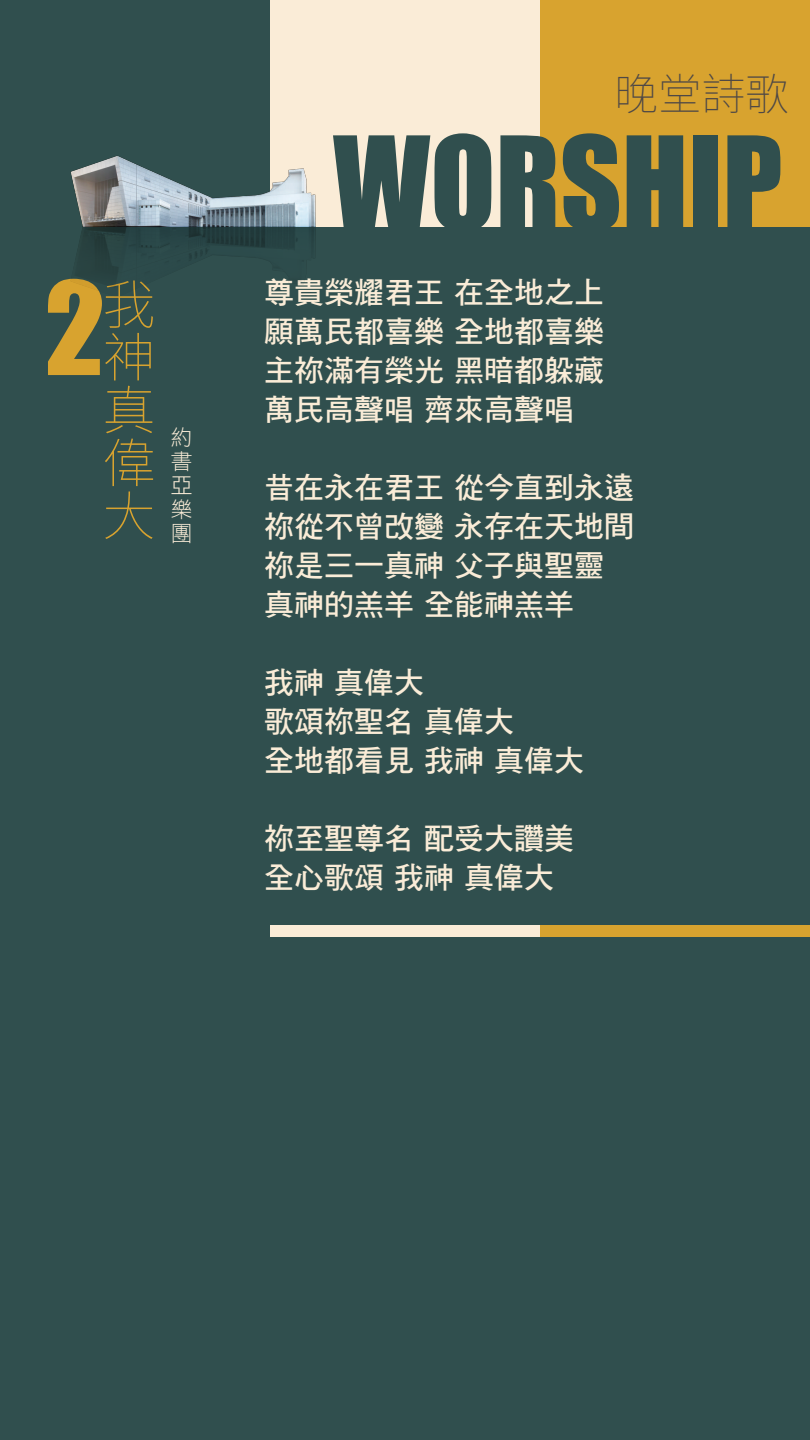
<style>
.page{position:relative;width:810px;height:1440px;background:#fff}
.page>*{position:absolute;margin:0;border:0;box-sizing:border-box;transform-origin:0 0}
.t1{font:119.55px "Impact";color:#304f4e}
.t2{font:119.55px "Impact";color:#d8a32f}
.t3{font:100 52.88px/52.9px "Noto Sans CJ Ktc";color:#d8a32f;text-align:justify}
.t4{font:100 43.65px "Noto Sans CJ Ktc";color:#4e4846}
.t5{font:30px/39px "DF Hei Std W7";color:#faecd7}
.t6{font:21.75px/23.9px "DF Hei Std W3";color:#faecd7;text-align:justify}
</style>
<div class="page">
<div style="left:0;top:227px;width:810px;height:1213px;background:#304f4e"></div>
<div style="left:0;top:0;width:270px;height:227px;background:#304f4e"></div>
<div style="left:270px;top:0;width:270px;height:227px;background:#faecd7"></div>
<div style="left:540px;top:0;width:270px;height:227px;background:#d8a32f"></div>
<div style="left:270px;top:925px;width:270px;height:11px;background:#faecd7"></div>
<div style="left:540px;top:925px;width:270px;height:11px;background:#d8a32f"></div>
<img style="left:71px;top:156px;width:245px;height:127px">
<h3 class="t4" style="left:614px;top:69px;width:176px">晚堂詩歌</h3>
<h1 class="t1" style="left:333px;top:90px;width:451px">WORSHIP</h1>
<h1 class="t2" style="left:45px;top:235px;width:62px">2</h1>
<p class="t5" style="left:264px;top:272px;width:341px;text-align:justify">尊貴榮耀君王 在全地之上願萬民都喜樂 全地都喜樂主祢滿有榮光 黑暗都躲藏萬民高聲唱 齊來高聲唱</p>
<h2 class="t3" style="left:103px;top:279px;width:52px">我神真偉大</h2>
<p class="t6" style="left:171px;top:425px;width:22px">約書亞樂團</p>
<p class="t5" style="left:264px;top:467px;width:371px">昔在永在君王 從今直到永遠祢從不曾改變 永存在天地間祢是三一真神 父子與聖靈真神的羔羊 全能神羔羊</p>
<p class="t5" style="left:264px;top:662px;width:321px">我神 真偉大<br>歌頌祢聖名 真偉大<br>全地都看見 我神 真偉大</p>
<p class="t5" style="left:264px;top:818px;width:311px">祢至聖尊名 配受大讚美全心歌頌 我神 真偉大</p>
</div>
